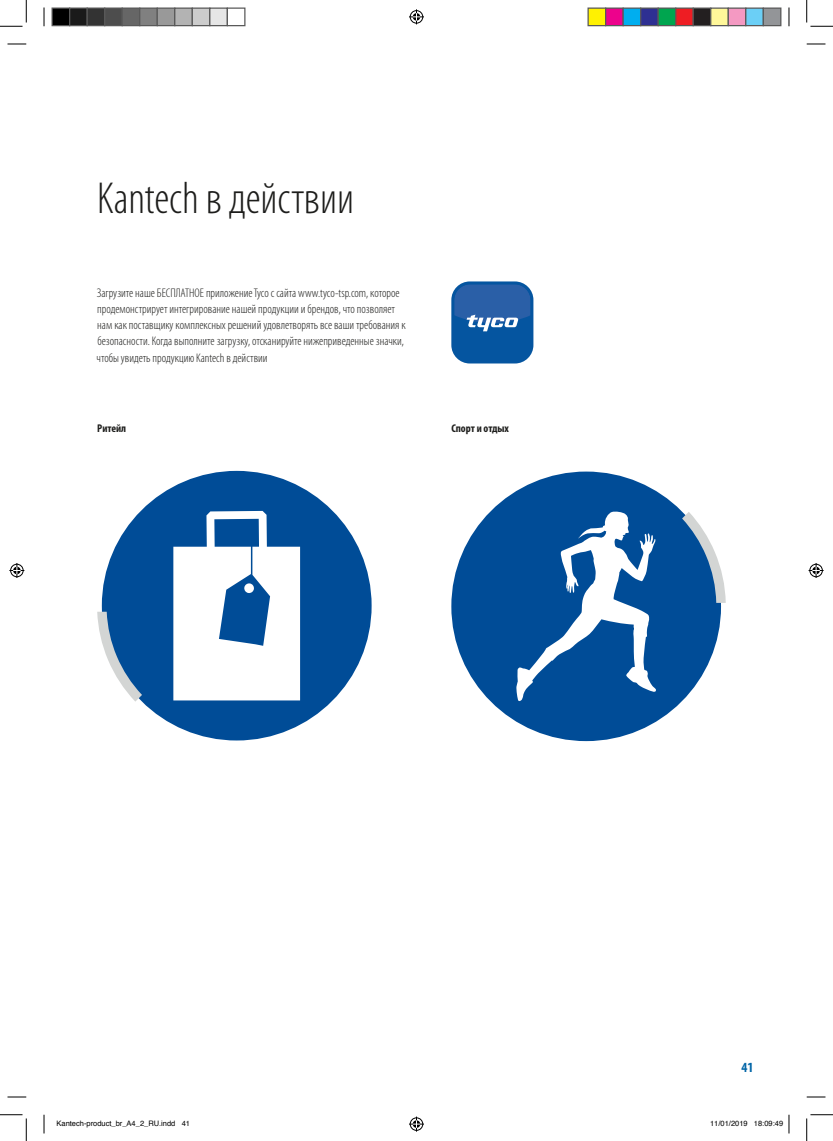
<style>
.page{position:relative;width:833px;height:1141px;background:#fff}
.page>*{position:absolute;margin:0;border:0;box-sizing:border-box;transform-origin:0 0}
.t1{font:300 condensed 45px "Myriad Pro";color:#1d1d1b}
.t2{font:700 condensed 14px "Myriad Pro";color:#0065a7}
.t3{font:300 condensed 12.5px/16.2px "Myriad Pro";color:#1d1d1b}
.t4{font:700 condensed 11.25px "Myriad Pro";color:#1d1d1b}
.t5{font:7.5px "Helvetica";color:#000}
</style>
<div class="page">
<div style="left:451px;top:471px;width:269px;height:270px;background:#004c97;border-radius:50%"></div>
<svg style="left:516px;top:511px;width:140px;height:190px"></svg>
<svg style="left:681px;top:511px;width:44px;height:92px"></svg>
<div style="left:102px;top:471px;width:269px;height:269px;background:#004c97;border-radius:50%"></div>
<svg style="left:173px;top:511px;width:127px;height:189px"></svg>
<svg style="left:97px;top:611px;width:45px;height:90px"></svg>
<div style="left:451px;top:281px;width:82px;height:82px;background:#0555a0;border-radius:18px"></div>
<svg style="left:454px;top:284px;width:76px;height:47px"></svg>
<svg style="left:8px;top:43px;width:18px;height:2px"></svg>
<svg style="left:806px;top:43px;width:19px;height:2px"></svg>
<svg style="left:8px;top:1096px;width:18px;height:1px"></svg>
<svg style="left:806px;top:1096px;width:19px;height:1px"></svg>
<svg style="left:43px;top:8px;width:2px;height:18px"></svg>
<svg style="left:43px;top:1114px;width:2px;height:19px"></svg>
<svg style="left:788px;top:8px;width:1px;height:18px"></svg>
<svg style="left:0;top:0;width:27px;height:27px"></svg>
<svg style="left:0;top:1114px;width:27px;height:26px"></svg>
<svg style="left:806px;top:0;width:26px;height:27px"></svg>
<svg style="left:806px;top:1114px;width:26px;height:26px"></svg>
<svg style="left:409px;top:9px;width:15px;height:15px"></svg>
<svg style="left:409px;top:1116px;width:15px;height:15px"></svg>
<svg style="left:9px;top:563px;width:15px;height:15px"></svg>
<svg style="left:808px;top:563px;width:15px;height:15px"></svg>
<div style="left:52px;top:8px;width:18px;height:18px;background:#000"></div>
<div style="left:51px;top:7px;width:19px;height:19px;border:1px solid #595959"></div>
<div style="left:70px;top:8px;width:17px;height:18px;background:#1a1a1a"></div>
<div style="left:69px;top:7px;width:19px;height:19px;border:1px solid #595959"></div>
<div style="left:87px;top:8px;width:18px;height:18px;background:#333"></div>
<div style="left:86px;top:7px;width:19px;height:19px;border:1px solid #595959"></div>
<div style="left:105px;top:8px;width:17px;height:18px;background:#4d4d4d"></div>
<div style="left:104px;top:7px;width:19px;height:19px;border:1px solid #595959"></div>
<div style="left:122px;top:8px;width:18px;height:18px;background:#666"></div>
<div style="left:121px;top:7px;width:19px;height:19px;border:1px solid #595959"></div>
<div style="left:140px;top:8px;width:17px;height:18px;background:#808080"></div>
<div style="left:139px;top:7px;width:19px;height:19px;border:1px solid #595959"></div>
<div style="left:157px;top:8px;width:18px;height:18px;background:#999"></div>
<div style="left:156px;top:7px;width:19px;height:19px;border:1px solid #595959"></div>
<div style="left:175px;top:8px;width:17px;height:18px;background:#b3b3b3"></div>
<div style="left:174px;top:7px;width:19px;height:19px;border:1px solid #595959"></div>
<div style="left:192px;top:8px;width:18px;height:18px;background:#ccc"></div>
<div style="left:191px;top:7px;width:19px;height:19px;border:1px solid #595959"></div>
<div style="left:210px;top:8px;width:17px;height:18px;background:#e6e6e6"></div>
<div style="left:209px;top:7px;width:19px;height:19px;border:1px solid #595959"></div>
<div style="left:226px;top:7px;width:19px;height:19px;border:1px solid #595959"></div>
<div style="left:587px;top:8px;width:18px;height:18px;background:#fff101"></div>
<div style="left:587px;top:7px;width:19px;height:19px;border:1px solid #595959"></div>
<div style="left:605px;top:8px;width:17px;height:18px;background:#ed028c"></div>
<div style="left:604px;top:7px;width:19px;height:19px;border:1px solid #595959"></div>
<div style="left:622px;top:8px;width:18px;height:18px;background:#00aeef"></div>
<div style="left:622px;top:7px;width:19px;height:19px;border:1px solid #595959"></div>
<div style="left:640px;top:8px;width:17px;height:18px;background:#2e3092"></div>
<div style="left:639px;top:7px;width:19px;height:19px;border:1px solid #595959"></div>
<div style="left:657px;top:8px;width:18px;height:18px;background:#00a54f"></div>
<div style="left:657px;top:7px;width:19px;height:19px;border:1px solid #595959"></div>
<div style="left:675px;top:8px;width:17px;height:18px;background:#ee1d23"></div>
<div style="left:674px;top:7px;width:19px;height:19px;border:1px solid #595959"></div>
<div style="left:692px;top:8px;width:18px;height:18px;background:#231f20"></div>
<div style="left:692px;top:7px;width:19px;height:19px;border:1px solid #595959"></div>
<div style="left:710px;top:8px;width:17px;height:18px;background:#fff79a"></div>
<div style="left:709px;top:7px;width:19px;height:19px;border:1px solid #595959"></div>
<div style="left:727px;top:8px;width:18px;height:18px;background:#f499c2"></div>
<div style="left:727px;top:7px;width:19px;height:19px;border:1px solid #595959"></div>
<div style="left:745px;top:8px;width:17px;height:18px;background:#6bcff6"></div>
<div style="left:744px;top:7px;width:19px;height:19px;border:1px solid #595959"></div>
<div style="left:762px;top:8px;width:18px;height:18px;background:#939598"></div>
<div style="left:762px;top:7px;width:19px;height:19px;border:1px solid #595959"></div>
<svg style="left:788px;top:1114px;width:1px;height:19px"></svg>
<h1 class="t1" style="left:97px;top:174px;width:258px">Kantech в действии</h1>
<p class="t3" style="left:97px;top:284px;width:310px">Загрузите наше БЕСПЛАТНОЕ приложение Tyco с сайта www.tyco-tsp.com, которое продемонстрирует интегрирование нашей продукции ибрендов, что позволяет нам как поставщику комплексных решений удовлетворять все ваши требования к безопасности. Когда выполните загрузку, отсканируйте нижеприведенные значки, чтобы увидеть продукцию Kantech в действии</p>
<p class="t4" style="left:97px;top:421px;width:30px">Ритейл</p>
<p class="t4" style="left:451px;top:421px;width:59px">Спорт и отдых</p>
<p class="t2" style="left:741px;top:1058px;width:13px">41</p>
<p class="t5" style="left:56px;top:1117px;width:135px">Kantech-product_br_A4_2_RU.indd 41</p>
<p class="t5" style="left:709px;top:1117px;width:74px">11/01/2019 18:09:49</p>
</div>
